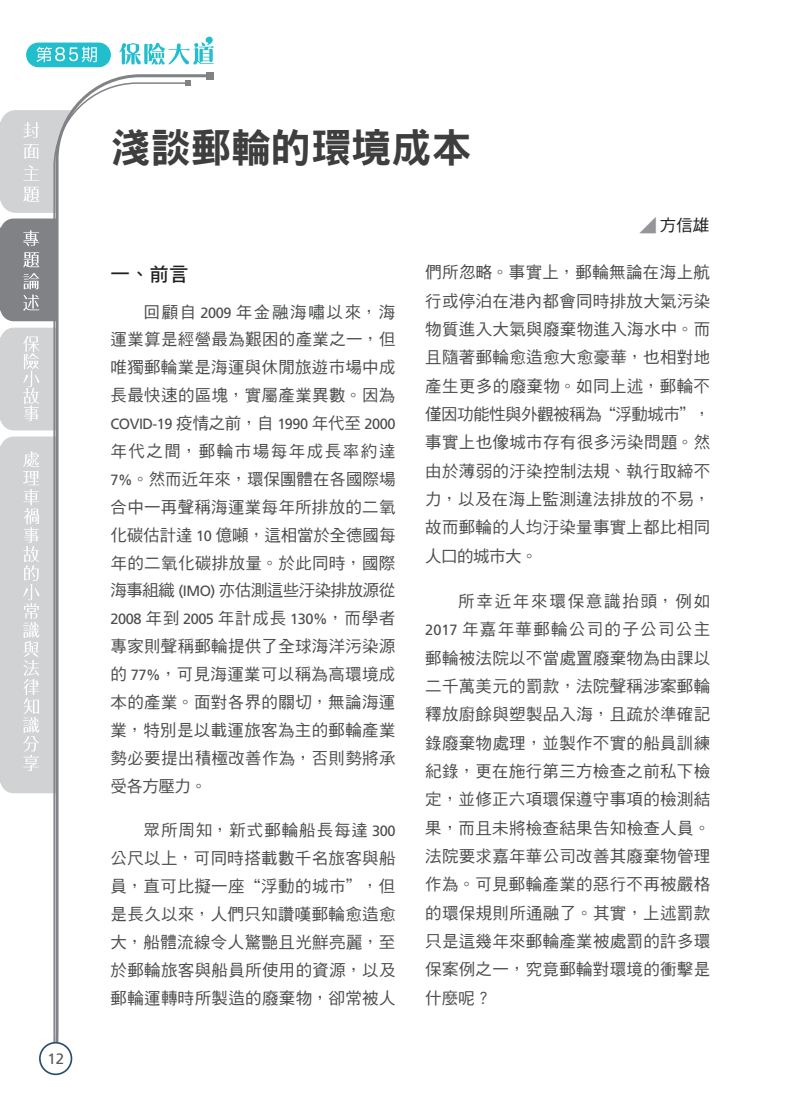
<style>
.page{position:relative;width:808px;height:1106px;background:#fff}
.page>*{position:absolute;margin:0;border:0;box-sizing:border-box;transform-origin:0 0}
._0-大標{font:40.5px "DF Hei Std W9";letter-spacing:-.01em;color:#3e3e3f}
._0-內文標1{font:19.5px "DF Hei Std W7";color:#231f20}
._0-中文內文{font:16.5px/28.3px "DF Hei Std W5";letter-spacing:.02em;color:#4b4c4d;text-align:justify}
._0-作者{font:16.5px "DF Hei Std W5";color:#231f20}
.t1{font:15px "Frutiger LT Std";color:#57585a}
._0-中文內文-2{font:14.85px "Frutiger LT Std";letter-spacing:-.035em;color:#4b4c4d}
.s1{color:#939598}
.s2{font-family:"Frutiger LT Std";font-size:14.85px}
.s3{font-family:"DF Hei Std W5";font-size:16.5px}
</style>
<div class="page">
<div style="left:0;top:110px;width:96px;height:103px;background:#d1d2d4;border-radius:15px"></div>
<div style="left:0;top:218px;width:73px;height:103px;background:#808285;border-radius:13px"></div>
<div style="left:0;top:328px;width:73px;height:102px;background:#d1d2d4;border-radius:13px"></div>
<div style="left:0;top:436px;width:73px;height:357px;background:#d1d2d4;border-radius:13px"></div>
<svg style="left:24px;top:122px;width:15px;height:16px"></svg>
<svg style="left:24px;top:144px;width:15px;height:15px"></svg>
<svg style="left:23px;top:165px;width:16px;height:16px"></svg>
<svg style="left:23px;top:187px;width:16px;height:15px"></svg>
<svg style="left:23px;top:230px;width:16px;height:16px"></svg>
<svg style="left:23px;top:252px;width:16px;height:15px"></svg>
<svg style="left:23px;top:273px;width:16px;height:38px"></svg>
<svg style="left:23px;top:336px;width:17px;height:85px"></svg>
<svg style="left:23px;top:451px;width:17px;height:320px"></svg>
<svg style="left:119px;top:36px;width:95px;height:29px"></svg>
<div style="left:206px;top:72px;width:8px;height:8px;background:#808285"></div>
<svg style="left:52px;top:82px;width:133px;height:992px"></svg>
<svg style="left:185px;top:80px;width:6px;height:6px"></svg>
<div style="left:26px;top:43px;width:85px;height:24px;background:#21bece;border-radius:12px"></div>
<svg style="left:36px;top:47px;width:61px;height:15px"></svg>
<div style="left:40px;top:1042px;width:31px;height:32px;background:#fff;border-radius:50%"></div>
<div style="left:39px;top:1041px;width:33px;height:34px;border:2px solid #2a4e70;border-radius:50%"></div>
<div style="left:63px;top:949px;width:40px;height:72px;background:#fff"></div>
<p class="t1" style="left:48px;top:1050px;width:18px">12</p>
<p class="_0-大標" style="left:111px;top:126px;width:363px">淺談郵輪的環境成本</p>
<p class="_0-作者" style="left:639px;top:216px;width:72px"><span class="s1">◢</span> 方信雄</p>
<p class="_0-內文標1" style="left:111px;top:263px;width:79px">一、前言</p>
<p class="_0-中文內文" style="left:111px;top:297px;width:286px;line-height:27.9px;text-indent:33px">回顧自 <span class="s2">2009</span> 年金融海嘯以來，海運業算是經營最為艱困的產業之一，但唯獨郵輪業是海運與休閒旅遊市場中成長最快速的區塊，實屬產業異數。因為</p>
<p class="_0-中文內文-2" style="left:111px;top:415px;width:286px">COVID-19 <span class="s3">疫情之前，自</span> 1990 <span class="s3">年代至</span> 2000</p>
<p class="_0-中文內文" style="left:111px;top:437px;width:286px;line-height:27.9px">年代之間，郵輪市場每年成長率約達<span class="s2">7%</span>。然而近年來，環保團體在各國際場合中一再聲稱海運業每年所排放的二氧化碳估計達 <span class="s2">10</span> 億噸，這相當於全德國每年的二氧化碳排放量。於此同時，國際海事組織 <span class="s2">(IMO)</span> 亦估測這些汙染排放源從</p>
<p class="_0-中文內文-2" style="left:111px;top:610px;width:286px">2008 <span class="s3">年到</span> 2005 <span class="s3">年計成長</span> 130%<span class="s3">，而學者</span></p>
<p class="_0-中文內文" style="left:111px;top:632px;width:286px;line-height:27.9px">專家則聲稱郵輪提供了全球海洋污染源的 <span class="s2">77%</span>，可見海運業可以稱為高環境成本的產業。面對各界的關切，無論海運業，特別是以載運旅客為主的郵輪產業勢必要提出積極改善作為，否則勢將承受各方壓力。</p>
<p class="_0-中文內文" style="left:111px;top:816px;width:286px;line-height:27.9px;text-indent:33px">眾所周知，新式郵輪船長每達 <span class="s2">300</span>公尺以上，可同時搭載數千名旅客與船員，直可比擬一座“浮動的城市”，但是長久以來，人們只知讚嘆郵輪愈造愈大，船體流線令人驚艷且光鮮亮麗，至於郵輪旅客與船員所使用的資源，以及郵輪運轉時所製造的廢棄物，卻常被人</p>
<p class="_0-中文內文" style="left:425px;top:258px;width:286px">們所忽略。事實上，郵輪無論在海上航行或停泊在港內都會同時排放大氣污染物質進入大氣與廢棄物進入海水中。而且隨著郵輪愈造愈大愈豪華，也相對地產生更多的廢棄物。如同上述，郵輪不僅因功能性與外觀被稱為“浮動城市”，事實上也像城市存有很多污染問題。然由於薄弱的汙染控制法規、執行取締不力，以及在海上監測違法排放的不易，故而郵輪的人均汙染量事實上都比相同人口的城市大。</p>
<p class="_0-中文內文" style="left:425px;top:586px;width:286px;text-indent:33px">所幸近年來環保意識抬頭，例如<span class="s2">2017</span> 年嘉年華郵輪公司的子公司公主郵輪被法院以不當處置廢棄物為由課以二千萬美元的罰款，法院聲稱涉案郵輪釋放廚餘與塑製品入海，且疏於準確記錄廢棄物處理，並製作不實的船員訓練紀錄，更在施行第三方檢查之前私下檢定，並修正六項環保遵守事項的檢測結果，而且未將檢查結果告知檢查人員。法院要求嘉年華公司改善其廢棄物管理作為。可見郵輪產業的惡行不再被嚴格的環保規則所通融了。其實，上述罰款只是這幾年來郵輪產業被處罰的許多環保案例之一，究竟郵輪對環境的衝擊是什麼呢？</p>
</div>
